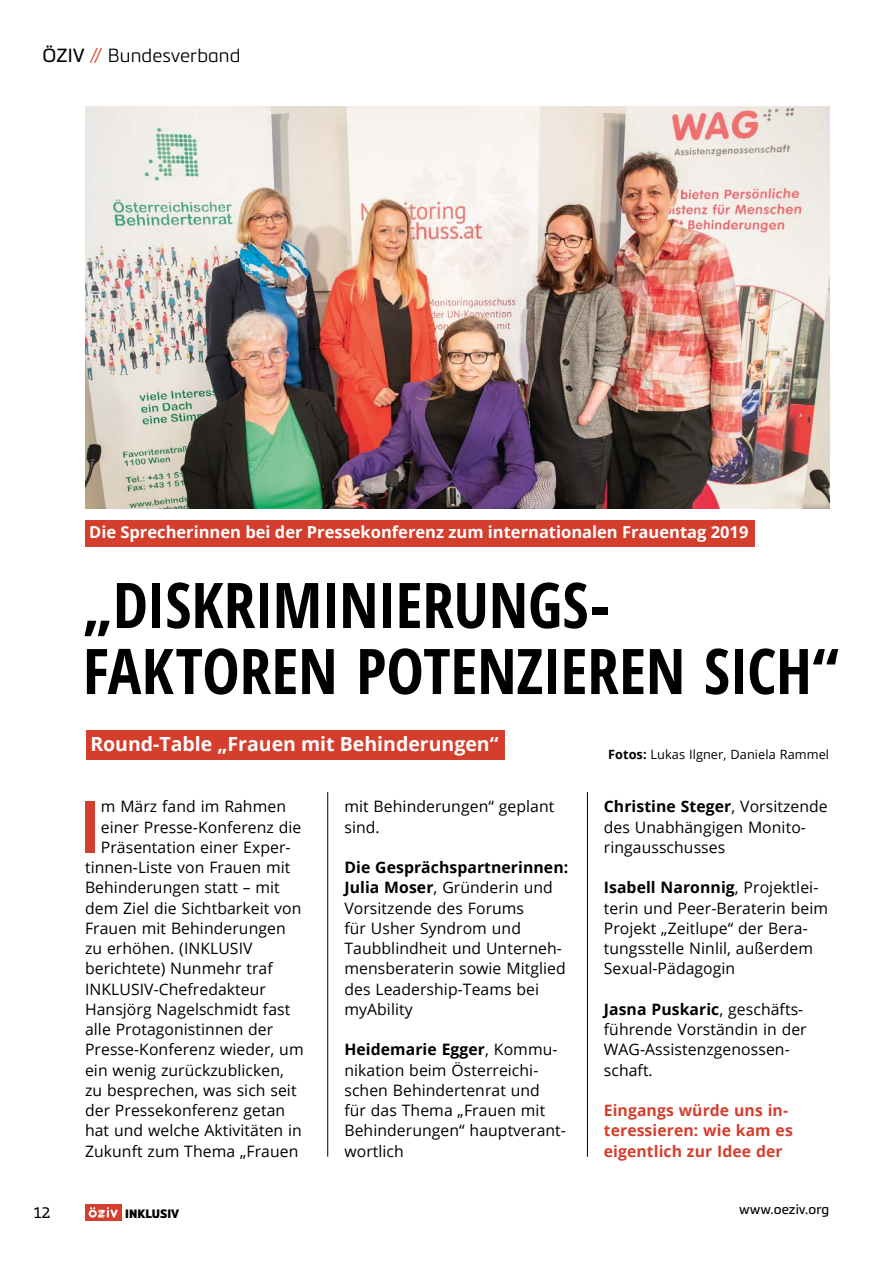
<style>
.page{position:relative;width:893px;height:1263px;background:#fff}
.page>*{position:absolute;margin:0;border:0;box-sizing:border-box;transform-origin:0 0}
.t1{font:700 condensed 72.45px "Open Sans";color:#d43e2d}
.t2{font:700 condensed 63px/66px "Open Sans";letter-spacing:-.005em;color:#000}
.t3{font:700 19.5px "Open Sans";color:#fff}
.t4{font:300 18.75px "Metronic Pro";letter-spacing:.005em;color:#000}
.t5{font:700 16.5px "Open Sans";color:#fff}
.t6{font:15.75px/20.2px "Open Sans";letter-spacing:.005em;color:#000}
.t7{font:700 15.75px/20.2px "Open Sans";letter-spacing:.005em;color:#d43e2d}
.t8{font:700 15.75px "Open Sans";letter-spacing:.005em;color:#000}
.t9{font:15px "Metronic Slab Pro";color:#000}
.t10{font:13.5px "Metronic Pro";color:#000}
.t11{font:12.75px "Open Sans";letter-spacing:.005em;color:#000}
.t12{font:900 12px "Metronic Pro";color:#000}
.s1{font-weight:400}
.s2{color:#d43e2d}
.s3{font-weight:700}
</style>
<div class="page">
<div style="left:85px;top:1204px;width:36px;height:16px;background:#d43e2d"></div>
<svg style="left:89px;top:1207px;width:29px;height:10px"></svg>
<hr style="left:327px;top:792px;width:1px;height:365px;background:#000">
<hr style="left:587px;top:792px;width:1px;height:365px;background:#000">
<img style="left:85px;top:106px;width:744px;height:402px">
<div style="left:86px;top:730px;width:418px;height:30px;background:#d43e2d"></div>
<div style="left:85px;top:520px;width:669px;height:26px;background:#d43e2d"></div>
<p class="t4" style="left:43px;top:42px;width:199px"><span class="s1">ÖZIV</span> <span class="s2">//</span> Bundesverband</p>
<p class="t5" style="left:89px;top:520px;width:661px">Die Sprecherinnen bei der Pressekonferenz zum internationalen Frauentag 2019</p>
<p class="t2" style="left:83px;top:571px;width:757px">„DISKRIMINIERUNGS-<br>FAKTOREN POTENZIEREN SICH“</p>
<p class="t3" style="left:90px;top:730px;width:409px">Round-Table „Frauen mit Behinderungen“</p>
<p class="t1" style="left:79px;top:776px;width:23px">I</p>
<p class="t6" style="left:101px;top:796px;width:187px">m März fand im Rahmen</p>
<p class="t6" style="left:101px;top:816px;width:202px">einer Presse-Konferenz die</p>
<p class="t6" style="left:101px;top:836px;width:191px">Präsentation einer Exper-</p>
<p class="t6" style="left:85px;top:857px;width:207px">tinnen-Liste von Frauen mit</p>
<p class="t6" style="left:85px;top:877px;width:196px">Behinderungen statt – mit</p>
<p class="t6" style="left:85px;top:897px;width:218px">dem Ziel die Sichtbarkeit von</p>
<p class="t6" style="left:85px;top:917px;width:202px">Frauen mit Behinderungen</p>
<p class="t6" style="left:85px;top:938px;width:169px">zu erhöhen. (INKLUSIV</p>
<p class="t6" style="left:85px;top:958px;width:189px">berichtete) Nunmehr traf</p>
<p class="t6" style="left:85px;top:978px;width:182px">INKLUSIV-Chefredakteur</p>
<p class="t6" style="left:85px;top:998px;width:207px">Hansjörg Nagelschmidt fast</p>
<p class="t6" style="left:85px;top:1019px;width:190px">alle Protagonistinnen der</p>
<p class="t6" style="left:85px;top:1039px;width:220px">Presse-Konferenz wieder, um</p>
<p class="t6" style="left:85px;top:1059px;width:200px">ein wenig zurückzublicken,</p>
<p class="t6" style="left:85px;top:1079px;width:213px">zu besprechen, was sich seit</p>
<p class="t6" style="left:85px;top:1100px;width:202px">der Pressekonferenz getan</p>
<p class="t6" style="left:85px;top:1120px;width:218px">hat und welche Aktivitäten in</p>
<p class="t6" style="left:85px;top:1140px;width:215px">Zukunft zum Thema „Frauen</p>
<p class="t6" style="left:344px;top:796px;width:211px">mit Behinderungen“ geplant sind.</p>
<p class="t8" style="left:344px;top:856px;width:225px">Die Gesprächspartnerinnen:</p>
<p class="t6" style="left:344px;top:877px;width:223px"><span class="s3">Julia Moser</span>, Gründerin und<br>Vorsitzende des Forums<br>für Usher Syndrom und<br>Taubblindheit und Unterneh&shy;mensberaterin sowie Mitglied des Leadership-Teams bei myAbility</p>
<p class="t6" style="left:344px;top:1039px;width:223px"><span class="s3">Heidemarie Egger</span>, Kommu&shy;nikation beim Österreichi&shy;schen Behindertenrat und<br>für das Thema „Frauen mit<br>Behinderungen“ hauptverant&shy;wortlich</p>
<p class="t11" style="left:608px;top:746px;width:223px"><span class="s3">Fotos:</span> Lukas Ilgner, Daniela Rammel</p>
<p class="t6" style="left:604px;top:796px;width:225px"><span class="s3">Christine Steger</span>, Vorsitzende des Unabhängigen Monito&shy;ringausschusses</p>
<p class="t6" style="left:604px;top:877px;width:226px"><span class="s3">Isabell Naronnig</span>, Projektlei&shy;terin und Peer-Beraterin beim<br>Projekt „Zeitlupe“ der Bera&shy;tungsstelle Ninlil, außerdem<br>Sexual-Pädagogin</p>
<p class="t6" style="left:604px;top:998px;width:204px"><span class="s3">Jasna Puskaric</span>, geschäfts&shy;führende Vorständin in der<br>WAG-Assistenzgenossen&shy;schaft.</p>
<p class="t7" style="left:604px;top:1100px;width:190px">Eingangs würde uns in&shy;teressieren: wie kam es eigentlich zur Idee der</p>
<p class="t9" style="left:34px;top:1202px;width:18px">12</p>
<p class="t12" style="left:125px;top:1206px;width:56px">INKLUSIV</p>
<p class="t10" style="left:739px;top:1199px;width:91px">www.oeziv.org</p>
</div>
